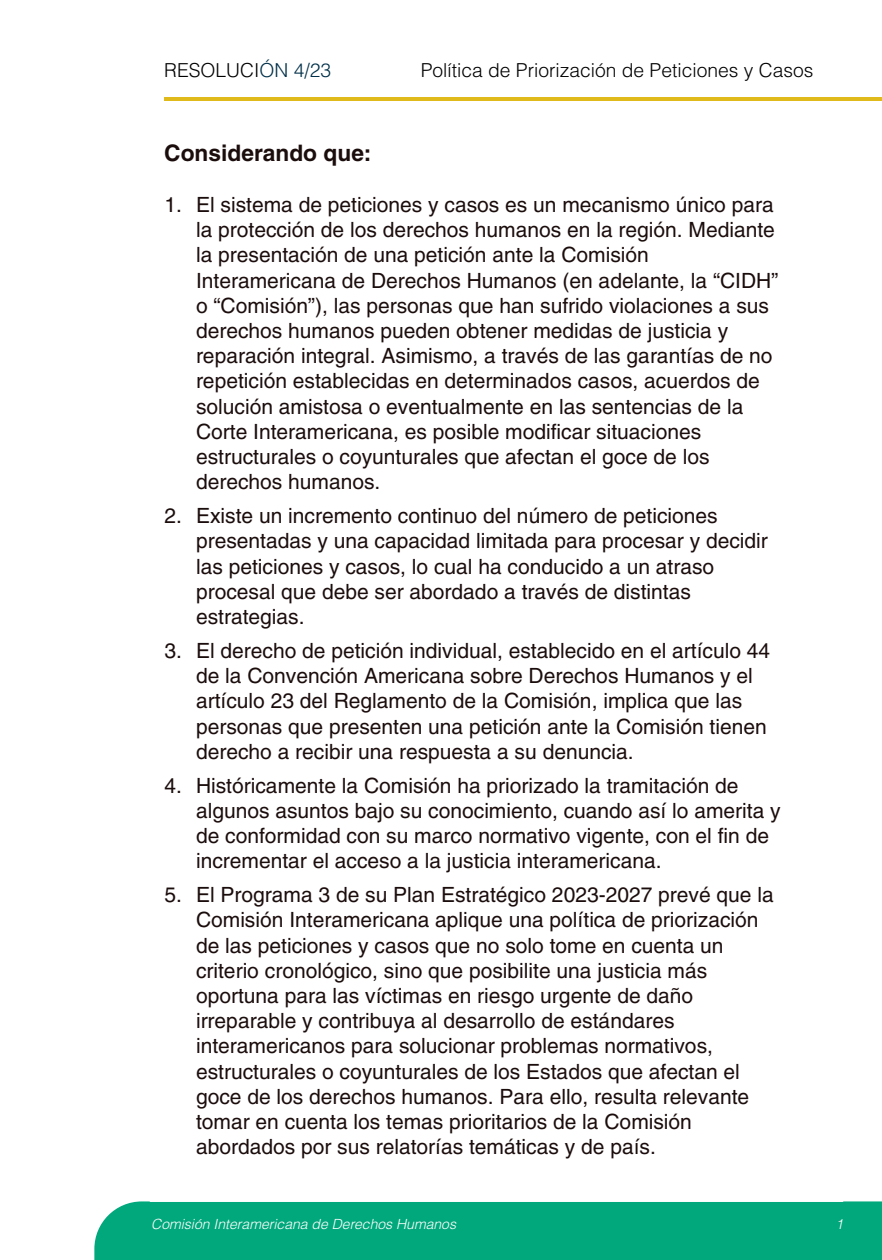
<style>
.page{position:relative;width:882px;height:1260px;background:#fff}
.page>*{position:absolute;margin:0;border:0;box-sizing:border-box;transform-origin:0 0}
.t1{font:700 22.75px "Helvetica LT Std";color:#1c0d0d}
.t2{font:21px/25.2px "Helvetica LT Std";color:#1c0d0d}
.t3{font:300 19.25px "Helvetica LT Std";color:#000}
.t4{font:italic 300 14px "Helvetica LT Std";color:#fff}
.s1{color:#003049}
</style>
<div class="page">
<div style="left:94px;top:1201px;width:788px;height:59px;background:#00a87c"></div>
<hr style="left:164px;top:98px;width:718px;height:3px;background:#e0ba1b">
<hr style="left:150px;top:1201px;width:693px;height:1px;background:#fff">
<p class="t3" style="left:164px;top:58px;width:168px">RESOLUCI<span class="s1">ÓN 4/23</span></p>
<p class="t3" style="left:421px;top:58px;width:394px">Política de Priorización de Peticiones y Casos</p>
<p class="t1" style="left:164px;top:139px;width:209px">Considerando que:</p>
<p class="t2" style="left:196px;top:192px;width:584px;text-indent:-32px">1. El sistema de peticiones y casos es un mecanismo único para la protección de los derechos humanos en la región. Mediante la presentación de una petición ante la Comisión Interamericana de Derechos Humanos (en adelante, la “CIDH” o “Comisión”), las personas que han sufrido violaciones a sus derechos humanos pueden obtener medidas de justicia y reparación integral. Asimismo, a través de las garantías de no repetición establecidas en determinados casos, acuerdos de solución amistosa o eventualmente en las sentencias de la Corte Interamericana, es posible modificar situaciones estructurales o coyunturales que afectan el goce de los derechos humanos.</p>
<p class="t2" style="left:196px;top:503px;width:573px;text-indent:-32px">2. Existe un incremento continuo del número de peticiones presentadas y una capacidad limitada para procesar y decidir las peticiones y casos, lo cual ha conducido a un atraso procesal que debe ser abordado a través de distintas estrategias.</p>
<p class="t2" style="left:196px;top:638px;width:576px;text-indent:-32px">3. El derecho de petición individual, establecido en el artículo 44 de la Convención Americana sobre Derechos Humanos y el artículo 23 del Reglamento de la Comisión, implica que las personas que presenten una petición ante la Comisión tienen derecho a recibir una respuesta a su denuncia.</p>
<p class="t2" style="left:196px;top:773px;width:586px;text-indent:-32px">4. Históricamente la Comisión ha priorizado la tramitación de algunos asuntos bajo su conocimiento, cuando así lo amerita y de conformidad con su marco normativo vigente, con el fin de incrementar el acceso a la justicia interamericana.</p>
<p class="t2" style="left:196px;top:882px;width:579px;text-indent:-32px">5. El Programa 3 de su Plan Estratégico 2023-2027 prevé que la Comisión Interamericana aplique una política de priorización de las peticiones y casos que no solo tome en cuenta un criterio cronológico, sino que posibilite una justicia más oportuna para las víctimas en riesgo urgente de daño irreparable y contribuya al desarrollo de estándares interamericanos para solucionar problemas normativos, estructurales o coyunturales de los Estados que afectan el goce de los derechos humanos. Para ello, resulta relevante tomar en cuenta los temas prioritarios de la Comisión abordados por sus relatorías temáticas y de país.</p>
<p class="t4" style="left:151px;top:1216px;width:306px">Comisión Interamericana de Derechos Humanos</p>
<p class="t4" style="left:835px;top:1216px;width:9px">1</p>
</div>
